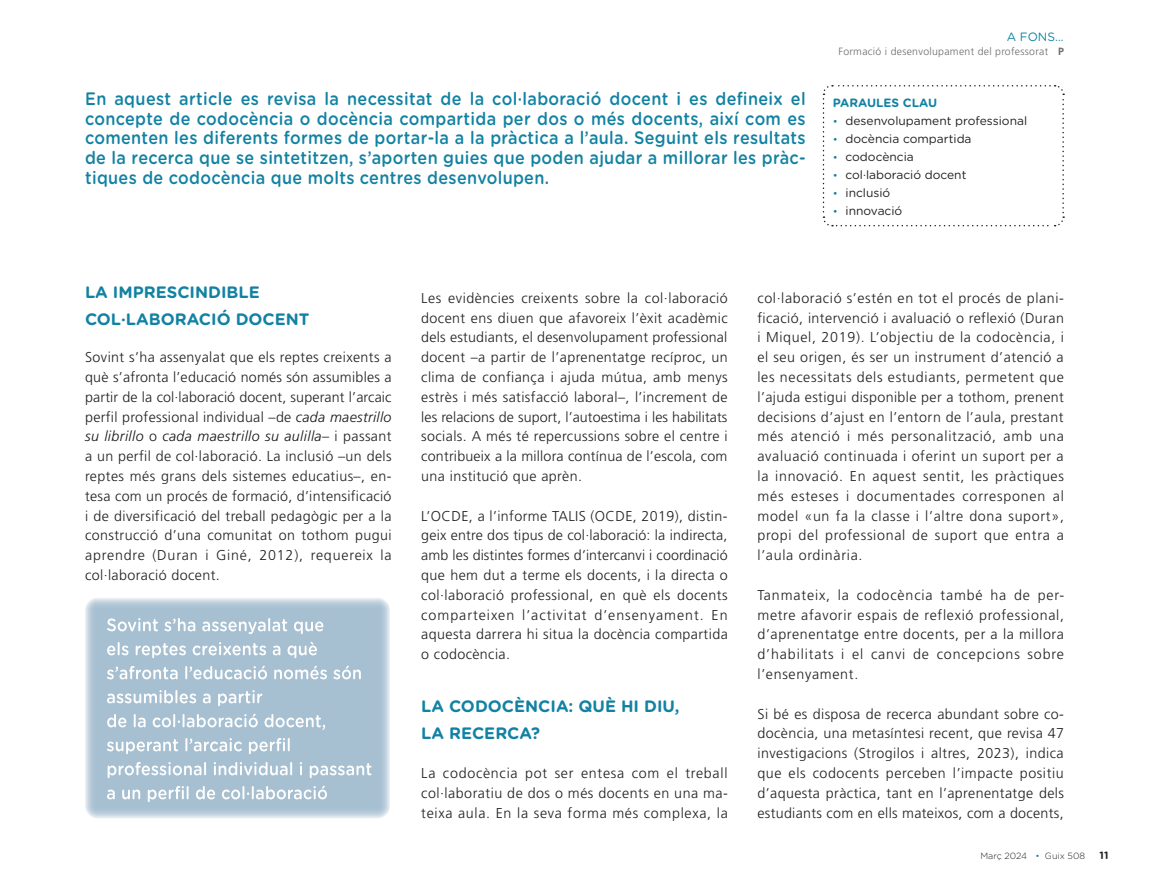
<style>
.page{position:relative;width:1149px;height:893px;background:#fff}
.page>*{position:absolute;margin:0;border:0;box-sizing:border-box;transform-origin:0 0}
.t1{font:500 18px/19.8px "Gotham Rounded";letter-spacing:.02em;color:#1282a3;text-align:justify;scale:.9 1}
.t2{font:700 16.5px/27px "Gotham Rounded";color:#1282a3}
.t3{font:300 14.25px/19.8px "Frutiger LT Std";letter-spacing:.035em;color:#231f20;text-align:justify}
.t4{font:12px "Gotham Rounded";color:#231f20}
.t5{font:700 12px "Gotham Rounded";color:#1282a3}
.t6{font:12px "Gotham Rounded";color:#1282a3}
.t7{font:300 10.5px "Frutiger LT Std";letter-spacing:.03em;color:#6c6d70}
.t8{font:700 10.5px "Gotham Rounded";color:#231f20}
.t9{font:300 9px "Gotham Rounded";color:#231f20}
.s1{font-weight:700}
.s2{font-size:10.5px;color:#1282a3}
.s3{font-style:italic;color:#171419}
.s4{color:#1282a3}
</style>
<div class="page">
<svg style="left:822px;top:85px;width:242px;height:142px"></svg>
<img style="left:85px;top:598px;width:305px;height:220px">
<img style="left:106px;top:618px;width:218px;height:16px">
<img style="left:107px;top:642px;width:211px;height:16px">
<img style="left:107px;top:666px;width:255px;height:13px">
<img style="left:107px;top:690px;width:156px;height:16px">
<img style="left:107px;top:714px;width:219px;height:16px">
<img style="left:107px;top:738px;width:184px;height:16px">
<img style="left:108px;top:762px;width:264px;height:16px">
<img style="left:107px;top:786px;width:221px;height:16px">
<p class="t1" style="left:85px;top:88px;width:802px">En aquest article es revisa la necessitat de la col·laboració docent i es defineix el concepte de codocència o docència compartida per dos o més docents, així com es comenten les diferents formes de portar-la a la pràctica a l’aula. Seguint els resultats de la recerca que se sintetitzen, s’aporten guies que poden ajudar a millorar les pràc&shy;tiques de codocència que molts centres desenvolupen.</p>
<p class="t6" style="left:1006px;top:28px;width:58px">A FONS...</p>
<p class="t7" style="left:838px;top:45px;width:227px">Formació i desenvolupament del professorat <span class="s1">P</span></p>
<p class="t5" style="left:832px;top:93px;width:106px">PARAULES CLAU</p>
<p class="t4" style="left:832px;top:112px;width:196px"><span class="s2">•</span> desenvolupament professional</p>
<p class="t4" style="left:832px;top:130px;width:140px"><span class="s2">•</span> docència compartida</p>
<p class="t4" style="left:832px;top:148px;width:83px"><span class="s2">•</span> codocència</p>
<p class="t4" style="left:832px;top:166px;width:135px"><span class="s2">•</span> col·laboració docent</p>
<p class="t4" style="left:832px;top:184px;width:59px"><span class="s2">•</span> inclusió</p>
<p class="t4" style="left:832px;top:202px;width:71px"><span class="s2">•</span> innovació</p>
<p class="t2" style="left:85px;top:278px;width:226px">LA IMPRESCINDIBLE<br>COL·LABORACIÓ DOCENT</p>
<p class="t3" style="left:85px;top:348px;width:308px">Sovint s’ha assenyalat que els reptes creixents a què s’afronta l’educació només són assumibles a partir de la col·laboració docent, superant l’arcaic perfil professional individual –de <span class="s3">cada maestrillo su librillo</span> o <span class="s3">cada maestrillo su aulilla</span> – i passant a un perfil de col·laboració. La inclusió –un dels reptes més grans dels sistemes educatius–, en&shy;tesa com un procés de formació, d’intensificació i de diversificació del treball pedagògic per a la construcció d’una comunitat on tothom pugui aprendre (Duran i Giné, 2012), requereix la col·laboració docent.</p>
<p class="t3" style="left:421px;top:288px;width:308px">Les evidències creixents sobre la col·laboració docent ens diuen que afavoreix l’èxit acadèmic dels estudiants, el desenvolupament professional docent –a partir de l’aprenentatge recíproc, un clima de confiança i ajuda mútua, amb menys estrès i més satisfacció laboral–, l’increment de les relacions de suport, l’autoestima i les habilitats socials. A més té repercussions sobre el centre i contribueix a la millora contínua de l’escola, com una institució que aprèn.</p>
<p class="t3" style="left:421px;top:506px;width:308px">L’OCDE, a l’informe TALIS (OCDE, 2019), distin&shy;geix entre dos tipus de col·laboració: la indirecta, amb les distintes formes d’intercanvi i coordinació que hem dut a terme els docents, i la directa o col·laboració professional, en què els docents comparteixen l’activitat d’ensenyament. En aquesta darrera hi situa la docència compartida o codocència.</p>
<p class="t2" style="left:421px;top:692px;width:259px">LA CODOCÈNCIA: QUÈ HI DIU,<br>LA RECERCA?</p>
<p class="t3" style="left:421px;top:763px;width:308px">La codocència pot ser entesa com el treball col·laboratiu de dos o més docents en una ma&shy;teixa aula. En la seva forma més complexa, la</p>
<p class="t3" style="left:757px;top:288px;width:308px">col·laboració s’estén en tot el procés de plani&shy;ficació, intervenció i avaluació o reflexió (Duran i Miquel, 2019). L’objectiu de la codocència, i el seu origen, és ser un instrument d’atenció a les necessitats dels estudiants, permetent que l’ajuda estigui disponible per a tothom, prenent decisions d’ajust en l’entorn de l’aula, prestant més atenció i més personalització, amb una avaluació continuada i oferint un suport per a la innovació. En aquest sentit, les pràctiques més esteses i documentades corresponen al model «un fa la classe i l’altre dona suport», propi del professional de suport que entra a l’aula ordinària.</p>
<p class="t3" style="left:757px;top:585px;width:308px">Tanmateix, la codocència també ha de per&shy;metre afavorir espais de reflexió professional, d’aprenentatge entre docents, per a la millora d’habilitats i el canvi de concepcions sobre l’ensenyament.</p>
<p class="t3" style="left:757px;top:704px;width:308px">Si bé es disposa de recerca abundant sobre co&shy;docència, una metasíntesi recent, que revisa 47 investigacions (Strogilos i altres, 2023), indica que els codocents perceben l’impacte positiu d’aquesta pràctica, tant en l’aprenentatge dels estudiants com en ells mateixos, com a docents,</p>
<p class="t9" style="left:980px;top:850px;width:106px">Març 2024 <span class="s4">•</span> Guix 508</p>
<p class="t8" style="left:1099px;top:847px;width:10px">11</p>
</div>
